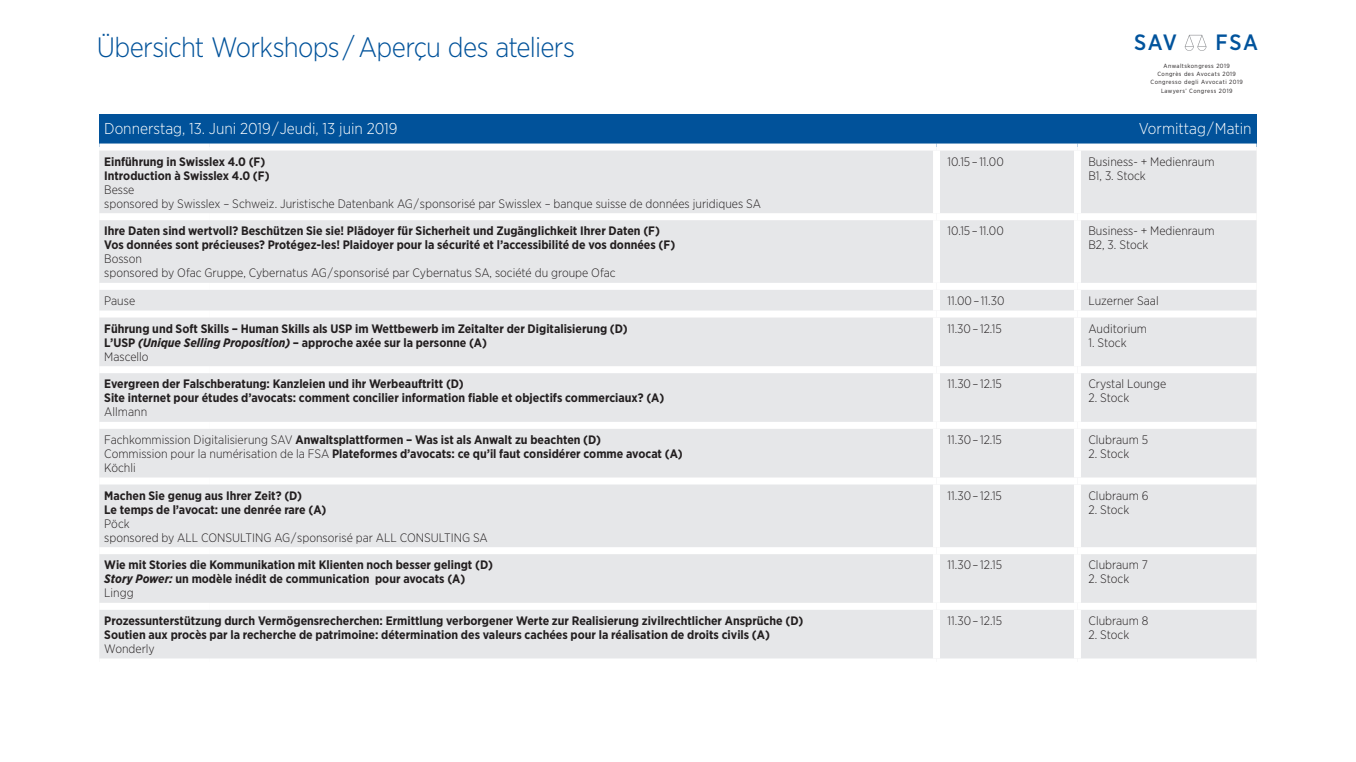
<style>
.page{position:relative;width:1356px;height:762px;background:#fff}
.page>*{position:absolute;margin:0;border:0;box-sizing:border-box;transform-origin:0 0}
.t1{font:300 28px "Gotham Narrow";letter-spacing:-.025em;color:#01529a}
.t2{font:500 22.15px "Gotham Narrow";letter-spacing:.065em;color:#01539c}
.t3{font:300 15.75px "Gotham Narrow";color:#fff}
.t4{font:700 12.25px/14px "Gotham Narrow";color:#231f20}
.t5{font:300 12.25px/14px "Gotham Narrow";color:#231f20}
.t6{font:6.05px/8.5px "Gotham Narrow";letter-spacing:.075em;color:#231f20;text-align:center}
.s1{font-style:italic}
.s2{font-weight:300}
</style>
<div class="page">
<svg style="left:1184px;top:35px;width:22px;height:16px"></svg>
<div style="left:99px;top:115px;width:1157px;height:32px;background:#01529a"></div>
<div style="left:99px;top:151px;width:1157px;height:507px;background:#e6e7e9"></div>
<div style="left:99px;top:144px;width:111px;height:7px;background:#fff"></div>
<div style="left:210px;top:144px;width:726px;height:7px;background:#fff"></div>
<div style="left:936px;top:144px;width:141px;height:7px;background:#fff"></div>
<div style="left:933px;top:151px;width:7px;height:62px;background:#fff"></div>
<div style="left:1077px;top:144px;width:179px;height:7px;background:#fff"></div>
<div style="left:1073px;top:151px;width:7px;height:62px;background:#fff"></div>
<div style="left:99px;top:213px;width:111px;height:7px;background:#fff"></div>
<div style="left:210px;top:213px;width:726px;height:7px;background:#fff"></div>
<div style="left:936px;top:213px;width:141px;height:7px;background:#fff"></div>
<div style="left:933px;top:220px;width:7px;height:63px;background:#fff"></div>
<div style="left:1077px;top:213px;width:179px;height:7px;background:#fff"></div>
<div style="left:1073px;top:220px;width:7px;height:63px;background:#fff"></div>
<div style="left:99px;top:283px;width:111px;height:7px;background:#fff"></div>
<div style="left:210px;top:283px;width:726px;height:7px;background:#fff"></div>
<div style="left:936px;top:283px;width:141px;height:7px;background:#fff"></div>
<div style="left:933px;top:290px;width:7px;height:21px;background:#fff"></div>
<div style="left:1077px;top:283px;width:179px;height:7px;background:#fff"></div>
<div style="left:1073px;top:290px;width:7px;height:21px;background:#fff"></div>
<div style="left:99px;top:311px;width:111px;height:7px;background:#fff"></div>
<div style="left:210px;top:311px;width:726px;height:7px;background:#fff"></div>
<div style="left:936px;top:311px;width:141px;height:7px;background:#fff"></div>
<div style="left:933px;top:318px;width:7px;height:48px;background:#fff"></div>
<div style="left:1077px;top:311px;width:179px;height:7px;background:#fff"></div>
<div style="left:1073px;top:318px;width:7px;height:48px;background:#fff"></div>
<div style="left:99px;top:366px;width:111px;height:7px;background:#fff"></div>
<div style="left:210px;top:366px;width:726px;height:7px;background:#fff"></div>
<div style="left:936px;top:366px;width:141px;height:7px;background:#fff"></div>
<div style="left:933px;top:373px;width:7px;height:49px;background:#fff"></div>
<div style="left:1077px;top:366px;width:179px;height:7px;background:#fff"></div>
<div style="left:1073px;top:373px;width:7px;height:49px;background:#fff"></div>
<div style="left:99px;top:422px;width:111px;height:7px;background:#fff"></div>
<div style="left:210px;top:422px;width:726px;height:7px;background:#fff"></div>
<div style="left:936px;top:422px;width:141px;height:7px;background:#fff"></div>
<div style="left:933px;top:429px;width:7px;height:48px;background:#fff"></div>
<div style="left:1077px;top:422px;width:179px;height:7px;background:#fff"></div>
<div style="left:1073px;top:429px;width:7px;height:48px;background:#fff"></div>
<div style="left:99px;top:477px;width:111px;height:7px;background:#fff"></div>
<div style="left:210px;top:477px;width:726px;height:7px;background:#fff"></div>
<div style="left:936px;top:477px;width:141px;height:7px;background:#fff"></div>
<div style="left:933px;top:484px;width:7px;height:63px;background:#fff"></div>
<div style="left:1077px;top:477px;width:179px;height:7px;background:#fff"></div>
<div style="left:1073px;top:484px;width:7px;height:63px;background:#fff"></div>
<div style="left:99px;top:547px;width:111px;height:7px;background:#fff"></div>
<div style="left:210px;top:547px;width:726px;height:7px;background:#fff"></div>
<div style="left:936px;top:547px;width:141px;height:7px;background:#fff"></div>
<div style="left:933px;top:554px;width:7px;height:49px;background:#fff"></div>
<div style="left:1077px;top:547px;width:179px;height:7px;background:#fff"></div>
<div style="left:1073px;top:554px;width:7px;height:49px;background:#fff"></div>
<div style="left:99px;top:603px;width:111px;height:7px;background:#fff"></div>
<div style="left:210px;top:603px;width:726px;height:7px;background:#fff"></div>
<div style="left:936px;top:603px;width:141px;height:7px;background:#fff"></div>
<div style="left:933px;top:610px;width:7px;height:48px;background:#fff"></div>
<div style="left:1077px;top:603px;width:179px;height:7px;background:#fff"></div>
<div style="left:1073px;top:610px;width:7px;height:48px;background:#fff"></div>
<h1 class="t1" style="left:97px;top:30px;width:479px">Übersicht Workshops / Aperçu des ateliers</h1>
<h2 class="t2" style="left:1134px;top:29px;width:44px">SAV</h2>
<h2 class="t2" style="left:1215px;top:29px;width:44px">FSA</h2>
<p class="t6" style="left:1150px;top:61px;width:94px">Anwaltskongress 2019<br>Congrès des Avocats 2019<br>Congresso degli Avvocati 2019<br>Lawyers’ Congress 2019</p>
<p class="t3" style="left:104px;top:119px;width:295px">Donnerstag, 13. Juni 2019 / Jeudi, 13 juin 2019</p>
<p class="t3" style="left:1138px;top:119px;width:114px">Vormittag / Matin</p>
<p class="t4" style="left:104px;top:154px;width:167px">Einführung in Swisslex 4.0 (F)<br>Introduction à Swisslex 4.0 (F)</p>
<p class="t5" style="left:104px;top:182px;width:658px">Besse<br>sponsored by Swisslex – Schweiz. Juristische Datenbank AG / sponsorisé par Swisslex – banque suisse de données juridiques SA</p>
<p class="t5" style="left:947px;top:154px;width:58px">10.15 – 11.00</p>
<p class="t5" style="left:1088px;top:154px;width:128px">Business- + Medienraum<br>B1, 3. Stock</p>
<p class="t4" style="left:104px;top:224px;width:572px">Ihre Daten sind wertvoll? Beschützen Sie sie! Plädoyer für Sicherheit und Zugänglichkeit Ihrer Daten (F)<br>Vos données sont précieuses? Protégez-les! Plaidoyer pour la sécurité et l’accessibilité de vos données (F)</p>
<p class="t5" style="left:104px;top:252px;width:513px">Bosson<br>sponsored by Ofac Gruppe, Cybernatus AG / sponsorisé par Cybernatus SA, société du groupe Ofac</p>
<p class="t5" style="left:947px;top:224px;width:58px">10.15 – 11.00</p>
<p class="t5" style="left:1088px;top:224px;width:128px">Business- + Medienraum<br>B2, 3. Stock</p>
<p class="t5" style="left:104px;top:293px;width:32px">Pause</p>
<p class="t5" style="left:947px;top:293px;width:59px">11.00 – 11.30</p>
<p class="t5" style="left:1088px;top:293px;width:72px">Luzerner Saal</p>
<p class="t4" style="left:104px;top:321px;width:525px">Führung und Soft Skills – Human Skills als USP im Wettbewerb im Zeitalter der Digitalisierung (D)<br>L’USP <span class="s1">(Unique Selling Proposition)</span> – approche axée sur la personne (A)<br><span class="s2">Mascello</span></p>
<p class="t5" style="left:947px;top:321px;width:56px">11.30 – 12.15</p>
<p class="t5" style="left:1088px;top:321px;width:60px">Auditorium</p>
<p class="t5" style="left:1088px;top:335px;width:40px">1. Stock</p>
<p class="t4" style="left:104px;top:377px;width:561px">Evergreen der Falschberatung: Kanzleien und ihr Werbeauftritt (D)<br>Site internet pour études d’avocats: comment concilier information fiable et objectifs commerciaux? (A)</p>
<p class="t5" style="left:104px;top:405px;width:44px">Allmann</p>
<p class="t5" style="left:947px;top:377px;width:56px">11.30 – 12.15</p>
<p class="t5" style="left:1088px;top:377px;width:79px">Crystal Lounge</p>
<p class="t5" style="left:1088px;top:391px;width:42px">2. Stock</p>
<p class="t4" style="left:104px;top:433px;width:580px"><span class="s2">Fachkommission Digitalisierung SAV</span> Anwaltsplattformen – Was ist als Anwalt zu beachten (D)<br><span class="s2">Commission pour la numérisation de la FSA</span> Plateformes d’avocats: ce qu’il faut considérer comme avocat (A)<br><span class="s2">Köchli</span></p>
<p class="t5" style="left:947px;top:432px;width:56px">11.30 – 12.15</p>
<p class="t5" style="left:1088px;top:432px;width:61px">Clubraum 5</p>
<p class="t5" style="left:1088px;top:446px;width:42px">2. Stock</p>
<p class="t4" style="left:104px;top:488px;width:224px">Machen Sie genug aus Ihrer Zeit? (D)<br>Le temps de l’avocat: une denrée rare (A)</p>
<p class="t5" style="left:104px;top:516px;width:385px">Pöck<br>sponsored by ALL CONSULTING AG / sponsorisé par ALL CONSULTING SA</p>
<p class="t5" style="left:947px;top:488px;width:56px">11.30 – 12.15</p>
<p class="t5" style="left:1088px;top:488px;width:62px">Clubraum 6</p>
<p class="t5" style="left:1088px;top:502px;width:42px">2. Stock</p>
<p class="t4" style="left:104px;top:558px;width:390px">Wie mit Stories die Kommunikation mit Klienten noch besser gelingt (D)<br><span class="s1">Story Power:</span> un modèle inédit de communication pour avocats (A)<br><span class="s2">Lingg</span></p>
<p class="t5" style="left:947px;top:558px;width:56px">11.30 – 12.15</p>
<p class="t5" style="left:1088px;top:558px;width:61px">Clubraum 7</p>
<p class="t5" style="left:1088px;top:572px;width:42px">2. Stock</p>
<p class="t4" style="left:104px;top:614px;width:700px">Prozessunterstützung durch Vermögensrecherchen: Ermittlung verborgener Werte zur Realisierung zivilrechtlicher Ansprüche (D)<br>Soutien aux procès par la recherche de patrimoine: détermination des valeurs cachées pour la réalisation de droits civils (A)</p>
<p class="t5" style="left:104px;top:641px;width:52px">Wonderly</p>
<p class="t5" style="left:947px;top:613px;width:56px">11.30 – 12.15</p>
<p class="t5" style="left:1088px;top:613px;width:61px">Clubraum 8</p>
<p class="t5" style="left:1088px;top:627px;width:42px">2. Stock</p>
</div>
